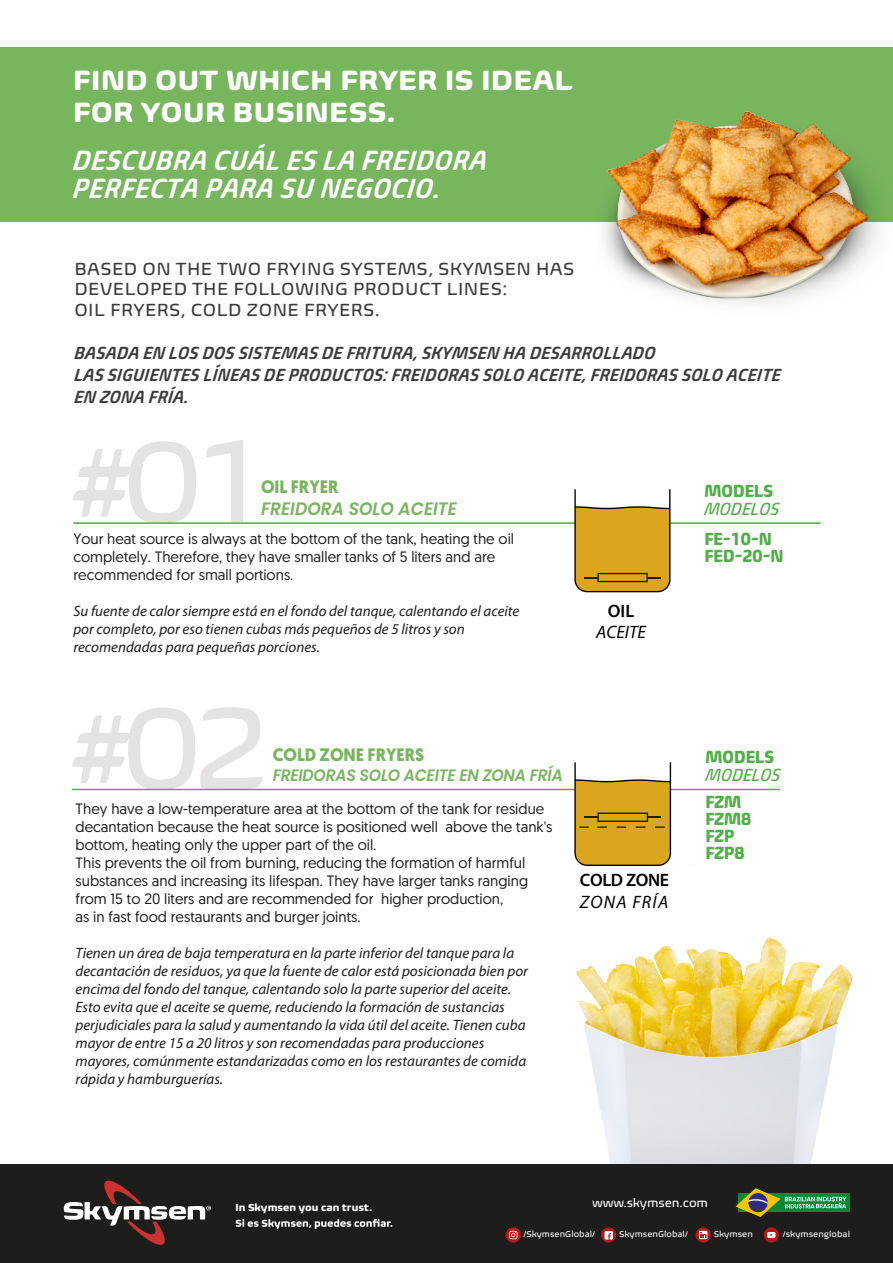
<style>
.page{position:relative;width:893px;height:1263px;background:#fff}
.page>*{position:absolute;margin:0;border:0;box-sizing:border-box;transform-origin:0 0}
.t1{font:118.8px "Biome Pro";color:#e5e2e2}
.t2{font:italic 600 condensed 28.5px/28.5px "Biome Pro";letter-spacing:.025em;color:#fff}
.t3{font:700 28.5px/31.5px "Biome Pro";letter-spacing:.025em;color:#fff}
.t4{font:italic 600 condensed 18px/21.6px "Biome Pro";letter-spacing:.015em;color:#3c3c3b}
.t5{font:18px/19.8px "Biome Pro";letter-spacing:.025em;color:#3c3c3b}
.t6{font:700 condensed 18px/16.8px "Biome Pro";color:#50af47}
.t7{font:700 18px "Geomanist";color:#78b65e;scale:.95 1}
.t8{font:italic 600 18px "Poppins";color:#78b65e;scale:.95 1}
.t9{font:italic condensed 18px "Biome Pro";color:#50af47}
.t10{font:italic 18px "Myriad Pro";letter-spacing:.07em;color:#000}
.t11{font:600 18px "Myriad Pro";letter-spacing:-.02em;color:#000}
.t12{font:italic 600 16.5px "Poppins";letter-spacing:-.02em;color:#78b65e;scale:.95 1}
.t13{font:italic 15px/18px "Myriad Pro";color:#1d1d1b}
.t14{font:15px/18px "Geomanist";color:#1d1d1b}
.t15{font:12px "Biome Pro";letter-spacing:-.01em;color:#fff}
.t16{font:700 10.2px "Biome Pro";color:#fff}
.t17{font:8.55px "Biome Pro";color:#fff}
</style>
<div class="page">
<img style="left:576px;top:937px;width:277px;height:227px">
<div style="left:0;top:1164px;width:893px;height:99px;background:#1d1d1b"></div>
<svg style="left:64px;top:1180px;width:147px;height:65px"></svg>
<div style="left:738px;top:1193px;width:112px;height:19px;background:#038a38"></div>
<svg style="left:506px;top:1227px;width:15px;height:15px"></svg>
<svg style="left:509px;top:1231px;width:8px;height:8px"></svg>
<svg style="left:695px;top:1227px;width:16px;height:16px"></svg>
<div style="left:764px;top:1227px;width:15px;height:15px;background:#b61918;border-radius:50%"></div>
<svg style="left:767px;top:1232px;width:8px;height:6px"></svg>
<svg style="left:601px;top:1227px;width:15px;height:15px"></svg>
<svg style="left:605px;top:1231px;width:8px;height:8px"></svg>
<svg style="left:735px;top:1188px;width:111px;height:29px"></svg>
<svg style="left:236px;top:1219px;width:156px;height:10px"></svg>
<hr style="left:72px;top:789px;width:708px;height:1px;background:#50af47">
<div style="left:0;top:47px;width:893px;height:175px;background:#78b65e"></div>
<img style="left:604px;top:111px;width:276px;height:194px">
<hr style="left:73px;top:522px;width:748px;height:2px;background:#50af47">
<svg style="left:574px;top:489px;width:96px;height:103px"></svg>
<svg style="left:574px;top:762px;width:117px;height:104px"></svg>
<h2 class="t3" style="left:73px;top:64px;width:501px">FIND OUT WHICH FRYER IS IDEAL<br>FOR YOUR BUSINESS.</h2>
<h2 class="t2" style="left:73px;top:145px;width:415px">DESCUBRA CUÁL ES LA FREIDORA<br>PERFECTA PARA SU NEGOCIO.</h2>
<p class="t5" style="left:74px;top:259px;width:501px">BASED ON THE TWO FRYING SYSTEMS, SKYMSEN HAS<br>DEVELOPED THE FOLLOWING PRODUCT LINES:</p>
<p class="t5" style="left:74px;top:300px;width:307px">OIL FRYERS, COLD ZONE FRYERS.</p>
<p class="t4" style="left:74px;top:342px;width:708px">BASADA EN LOS DOS SISTEMAS DE FRITURA, SKYMSEN HA DESARROLLADO<br>LAS SIGUIENTES LÍNEAS DE PRODUCTOS: FREIDORAS SOLO ACEITE, FREIDORAS SOLO ACEITE<br>EN ZONA FRÍA.</p>
<h1 class="t1" style="left:73px;top:408px;width:200px">#01</h1>
<p class="t7" style="left:261px;top:475px;width:83px">OIL FRYER</p>
<p class="t8" style="left:261px;top:498px;width:208px">FREIDORA SOLO ACEITE</p>
<p class="t6" style="left:704px;top:482px;width:70px">MODELS</p>
<p class="t9" style="left:704px;top:498px;width:76px">MODELOS</p>
<p class="t14" style="left:73px;top:529px;width:442px">Your heat source is always at the bottom of the tank, heating the oil completely. Therefore, they have smaller tanks of 5 liters and are recommended for small portions.</p>
<p class="t13" style="left:73px;top:601px;width:447px">Su fuente de calor siempre está en el fondo del tanque, calentando el aceite por completo, por eso tienen cubas más pequeños de 5 litros y son recomendadas para pequeñas porciones.</p>
<p class="t11" style="left:608px;top:599px;width:28px">OIL</p>
<p class="t10" style="left:596px;top:621px;width:51px">ACEITE</p>
<h1 class="t1" style="left:72px;top:674px;width:200px">#02</h1>
<p class="t7" style="left:273px;top:743px;width:161px">COLD ZONE FRYERS</p>
<p class="t12" style="left:273px;top:765px;width:307px">FREIDORAS SOLO ACEITE EN ZONA FRÍA</p>
<p class="t14" style="left:76px;top:799px;width:478px">They have a low-temperature area at the bottom of the tank for residue decantation because the heat source is positioned well above the tank's bottom, heating only the upper part of the oil.<br>This prevents the oil from burning, reducing the formation of harmful substances and increasing its lifespan. They have larger tanks ranging from 15 to 20 liters and are recommended for higher production,<br>as in fast food restaurants and burger joints.</p>
<p class="t13" style="left:76px;top:943px;width:454px">Tienen un área de baja temperatura en la parte inferior del tanque para la decantación de residuos, ya que la fuente de calor está posicionada bien por encima del fondo del tanque, calentando solo la parte superior del aceite.<br>Esto evita que el aceite se queme, reduciendo la formación de sustancias perjudiciales para la salud y aumentando la vida útil del aceite. Tienen cuba mayor de entre 15 a 20 litros y son recomendadas para producciones mayores, comúnmente estandarizadas como en los restaurantes de comida rápida y hamburguerías.</p>
<p class="t11" style="left:580px;top:868px;width:91px">COLD ZONE</p>
<p class="t10" style="left:580px;top:890px;width:90px">ZONA FRÍA</p>
<p class="t6" style="left:704px;top:530px;width:80px">FE-10-N<br>FED-20-N</p>
<p class="t6" style="left:706px;top:748px;width:70px">MODELS</p>
<p class="t9" style="left:706px;top:763px;width:76px">MODELOS</p>
<p class="t6" style="left:705px;top:793px;width:48px">FZM<br>FZM8<br>FZP<br>FZP8</p>
<p class="t16" style="left:236px;top:1201px;width:138px">In Skymsen you can trust.</p>
<p class="t15" style="left:592px;top:1195px;width:117px">www.skymsen.com</p>
<p class="t17" style="left:523px;top:1229px;width:73px">/SkymsenGlobal/</p>
<p class="t17" style="left:619px;top:1229px;width:70px">SkymsenGlobal/</p>
<p class="t17" style="left:714px;top:1229px;width:40px">Skymsen</p>
<p class="t17" style="left:783px;top:1229px;width:69px">/skymsenglobal</p>
</div>
